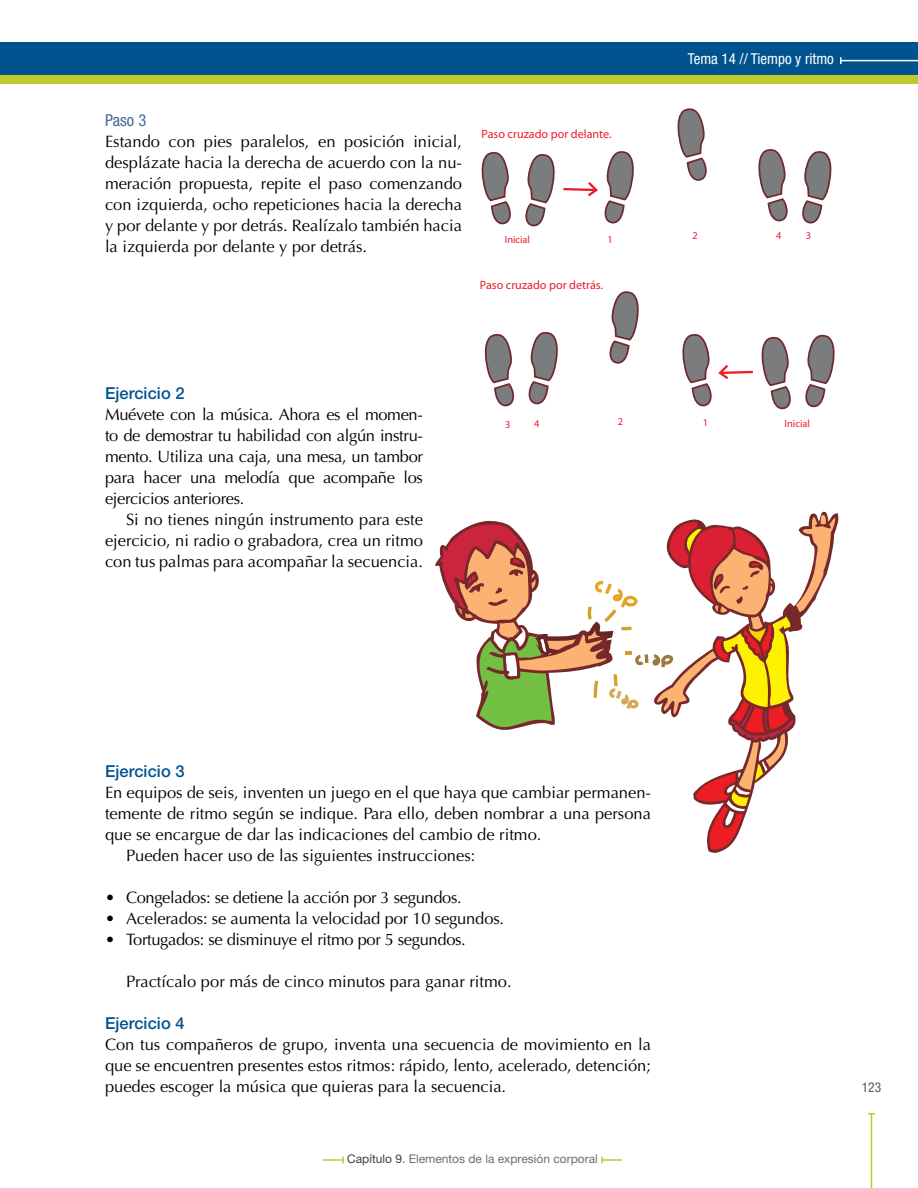
<style>
.page{position:relative;width:918px;height:1188px;background:#fff}
.page>*{position:absolute;margin:0;border:0;box-sizing:border-box;transform-origin:0 0}
.t1{font:16.5px/21px "Optima LT Std";color:#000;text-align:justify}
.t2{font:16.5px "Optima LT Std";letter-spacing:-.02em;color:#000}
.t3{font:500 16.5px "Helvetica Neue LT Std";letter-spacing:.005em;color:#00538e}
.t4{font:condensed 16.5px "Helvetica Neue LT Std";color:#44699d}
.t5{font:condensed 15px "Helvetica Neue LT Std";color:#fff}
.t6{font:condensed 13.5px "Helvetica Neue LT Std";color:#58595b}
.t7{font:12.15px "Myriad Pro";color:#ed1c2a}
.t8{font:12px "Helvetica Neue LT Std";color:#6d6e71}
.t9{font:10.35px "Myriad Pro";color:#ed1c2a}
.s1{color:#414042}
</style>
<div class="page">
<hr style="left:871px;top:1114px;width:1px;height:74px;background:#bdcb2a">
<div style="left:0;top:72px;width:918px;height:12px;background:#bdcb2a"></div>
<div style="left:0;top:42px;width:918px;height:33px;background:#00538e"></div>
<hr style="left:841px;top:60px;width:77px;height:1px;background:#fff">
<svg style="left:840px;top:57px;width:2px;height:7px"></svg>
<hr style="left:323px;top:1159px;width:20px;height:2px;background:#bdcb2a">
<svg style="left:342px;top:1157px;width:2px;height:6px"></svg>
<hr style="left:602px;top:1159px;width:20px;height:2px;background:#bdcb2a">
<svg style="left:601px;top:1157px;width:2px;height:6px"></svg>
<svg style="left:435px;top:514px;width:401px;height:336px"></svg>
<svg style="left:481px;top:151px;width:30px;height:74px"></svg>
<svg style="left:677px;top:108px;width:30px;height:73px"></svg>
<svg style="left:525px;top:151px;width:109px;height:76px"></svg>
<svg style="left:802px;top:151px;width:30px;height:73px"></svg>
<svg style="left:758px;top:149px;width:30px;height:73px"></svg>
<svg style="left:805px;top:334px;width:30px;height:74px"></svg>
<svg style="left:609px;top:291px;width:30px;height:73px"></svg>
<svg style="left:682px;top:334px;width:109px;height:76px"></svg>
<svg style="left:484px;top:334px;width:30px;height:73px"></svg>
<svg style="left:528px;top:331px;width:30px;height:74px"></svg>
<p class="t4" style="left:105px;top:111px;width:43px">Paso 3</p>
<p class="t1" style="left:105px;top:131px;width:359px">Estando con pies paralelos, en posición inicial, desplázate hacia la derecha de acuerdo con la nu&shy;meración propuesta, repite el paso comenzando con izquierda, ocho repeticiones hacia la derecha y por delante y por detrás. Realízalo también hacia la izquierda por delante y por detrás.</p>
<p class="t7" style="left:482px;top:126px;width:132px">Paso cruzado por delante.</p>
<p class="t9" style="left:505px;top:233px;width:27px">Inicial</p>
<p class="t9" style="left:608px;top:233px;width:7px">1</p>
<p class="t7" style="left:480px;top:277px;width:125px">Paso cruzado por detrás.</p>
<p class="t5" style="left:688px;top:50px;width:147px">Tema 14 // Tiempo y ritmo</p>
<p class="t9" style="left:693px;top:229px;width:7px">2</p>
<p class="t9" style="left:776px;top:229px;width:7px">4</p>
<p class="t9" style="left:806px;top:230px;width:7px">3</p>
<p class="t3" style="left:105px;top:383px;width:81px">Ejercicio 2</p>
<p class="t1" style="left:105px;top:404px;width:320px">Muévete con la música. Ahora es el momen&shy;to de demostrar tu habilidad con algún instru&shy;mento. Utiliza una caja, una mesa, un tambor para hacer una melodía que acompañe los ejercicios anteriores.</p>
<p class="t1" style="left:105px;top:509px;width:320px;text-indent:21px">Si no tienes ningún instrumento para este ejercicio, ni radio o grabadora, crea un ritmo con tus palmas para acompañar la secuencia.</p>
<p class="t9" style="left:505px;top:418px;width:7px">3</p>
<p class="t9" style="left:534px;top:417px;width:7px">4</p>
<p class="t9" style="left:618px;top:415px;width:7px">2</p>
<p class="t9" style="left:703px;top:416px;width:7px">1</p>
<p class="t9" style="left:785px;top:417px;width:27px">Inicial</p>
<p class="t3" style="left:105px;top:761px;width:81px">Ejercicio 3</p>
<p class="t1" style="left:105px;top:782px;width:548px">En equipos de seis, inventen un juego en el que haya que cambiar permanen-</p>
<p class="t1" style="left:105px;top:803px;width:548px">temente de ritmo según se indique. Para ello, deben nombrar a una persona</p>
<p class="t1" style="left:105px;top:824px;width:438px">que se encargue de dar las indicaciones del cambio de ritmo.</p>
<p class="t1" style="left:126px;top:845px;width:351px">Pueden hacer uso de las siguientes instrucciones:</p>
<p class="t2" style="left:105px;top:888px;width:358px">• Congelados: se detiene la acción por 3 segundos.</p>
<p class="t1" style="left:105px;top:908px;width:401px">• Acelerados: se aumenta la velocidad por 10 segundos.</p>
<p class="t2" style="left:105px;top:930px;width:362px">• Tortugados: se disminuye el ritmo por 5 segundos.</p>
<p class="t1" style="left:126px;top:971px;width:387px">Practícalo por más de cinco minutos para ganar ritmo.</p>
<p class="t3" style="left:105px;top:1013px;width:81px">Ejercicio 4</p>
<p class="t1" style="left:105px;top:1034px;width:548px">Con tus compañeros de grupo, inventa una secuencia de movimiento en la que se encuentren presentes estos ritmos: rápido, lento, acelerado, detención; puedes escoger la música que quieras para la secuencia.</p>
<p class="t8" style="left:347px;top:1152px;width:252px"><span class="s1">Capítulo 9</span>. Elementos de la expresión corporal</p>
<p class="t6" style="left:862px;top:1079px;width:21px">123</p>
</div>
